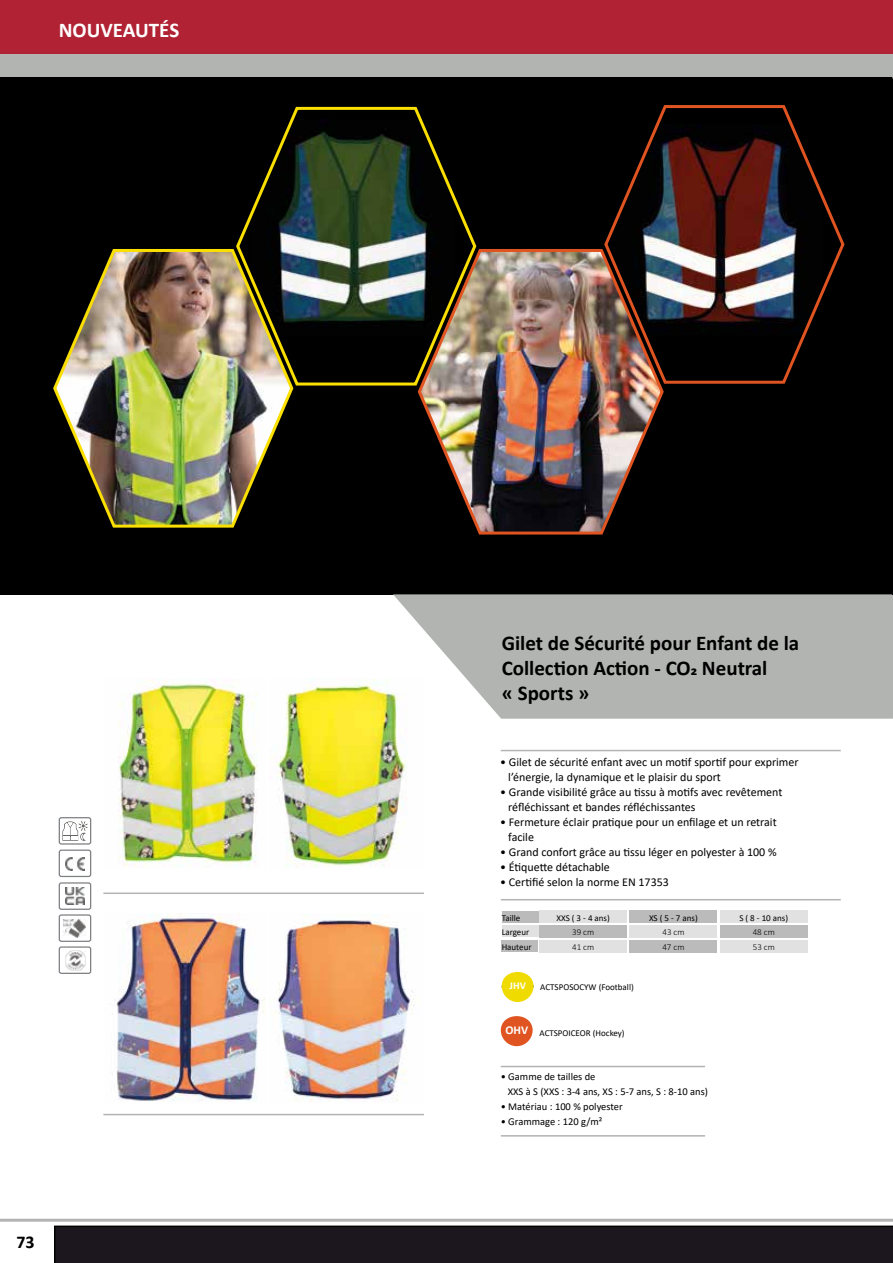
<style>
.page{position:relative;width:893px;height:1263px;background:#fff}
.page>*{position:absolute;margin:0;border:0;box-sizing:border-box;transform-origin:0 0}
.t1{font:700 21px/25.2px "Calibri";color:#000}
.t2{font:700 21px "Calibri";color:#fff}
.t3{font:700 18px "Calibri";color:#000}
.t4{font:12px/15px "Calibri";color:#000}
.t5{font:700 12px "Calibri";color:#fff}
.t6{font:10.5px/15px "Calibri";color:#000}
.t7{font:700 10.5px "Calibri";color:#fff}
.t8{font:9px/14.5px "Calibri";color:#000}
.t9{font:300 9px/14.5px "Calibri";color:#000}
</style>
<div class="page">
<div style="left:0;top:77px;width:893px;height:518px;background:#000"></div>
<div style="left:0;top:53px;width:893px;height:24px;background:#b2b4b2"></div>
<div style="left:0;top:0;width:893px;height:54px;background:#b12334"></div>
<div style="left:54px;top:1225px;width:839px;height:38px;background:#1c171e"></div>
<hr style="left:0;top:1219px;width:893px;height:3px;background:#b2b4b2">
<hr style="left:501px;top:1066px;width:204px;height:1px;background:#b2b4b2">
<hr style="left:501px;top:1135px;width:204px;height:1px;background:#b2b4b2">
<hr style="left:501px;top:750px;width:340px;height:1px;background:#b2b4b2">
<hr style="left:501px;top:899px;width:340px;height:1px;background:#b2b4b2">
<svg style="left:393px;top:594px;width:500px;height:125px;background:#b8bab8"></svg>
<img style="left:53px;top:249px;width:241px;height:279px">
<img style="left:417px;top:249px;width:247px;height:286px">
<img style="left:118px;top:680px;width:139px;height:187px">
<img style="left:276px;top:678px;width:148px;height:189px">
<hr style="left:103px;top:892px;width:321px;height:2px;background:#b2b4b2">
<img style="left:112px;top:913px;width:154px;height:189px">
<img style="left:273px;top:915px;width:141px;height:186px">
<hr style="left:103px;top:1114px;width:321px;height:1px;background:#b2b4b2">
<hr style="left:892px;top:78px;width:1px;height:517px;background:#000">
<img style="left:234px;top:106px;width:244px;height:281px">
<img style="left:603px;top:105px;width:242px;height:280px">
<div style="left:502px;top:972px;width:31px;height:30px;background:#f0db00;border-radius:50%"></div>
<div style="left:501px;top:1016px;width:32px;height:30px;background:#df5420;border-radius:50%"></div>
<svg style="left:62px;top:821px;width:26px;height:20px"></svg>
<div style="left:59px;top:817px;width:32px;height:28px;border:1px solid #7f8184;border-radius:2px"></div>
<img style="left:65px;top:951px;width:20px;height:19px">
<div style="left:59px;top:946px;width:32px;height:28px;border:1px solid #7f8184;border-radius:2px"></div>
<img style="left:65px;top:857px;width:19px;height:14px">
<div style="left:59px;top:849px;width:32px;height:28px;border:1px solid #7f8184;border-radius:2px"></div>
<img style="left:64px;top:920px;width:21px;height:18px">
<div style="left:59px;top:914px;width:32px;height:28px;border:1px solid #7f8184;border-radius:2px"></div>
<img style="left:65px;top:887px;width:19px;height:17px">
<div style="left:59px;top:882px;width:32px;height:28px;border:1px solid #7f8184;border-radius:2px"></div>
<div style="left:502px;top:911px;width:36px;height:12px;background:#bbb"></div>
<div style="left:502px;top:925px;width:36px;height:12px;background:#e1e1e1"></div>
<div style="left:502px;top:940px;width:36px;height:12px;background:#bbb"></div>
<div style="left:540px;top:925px;width:87px;height:12px;background:#bbb"></div>
<div style="left:540px;top:940px;width:87px;height:12px;background:#e1e1e1"></div>
<div style="left:540px;top:911px;width:87px;height:12px;background:#e1e1e1"></div>
<div style="left:630px;top:911px;width:87px;height:12px;background:#bbb"></div>
<div style="left:630px;top:925px;width:87px;height:12px;background:#e1e1e1"></div>
<div style="left:630px;top:940px;width:87px;height:12px;background:#bbb"></div>
<div style="left:720px;top:925px;width:87px;height:12px;background:#bbb"></div>
<div style="left:720px;top:940px;width:87px;height:12px;background:#e1e1e1"></div>
<div style="left:720px;top:911px;width:87px;height:12px;background:#e1e1e1"></div>
<h1 class="t2" style="left:59px;top:15px;width:122px">NOUVEAUTÉS</h1>
<h2 class="t3" style="left:16px;top:1229px;width:20px">73</h2>
<h1 class="t1" style="left:502px;top:630px;width:299px">Gilet de Sécurité pour Enfant de la<br>Collection Action - CO2 Neutral<br>« Sports »</h1>
<p class="t4" style="left:508px;top:754px;width:292px;text-indent:-8px">• Gilet de sécurité enfant avec un motif sportif pour exprimer l’énergie, la dynamique et le plaisir du sport</p>
<p class="t4" style="left:508px;top:784px;width:276px;text-indent:-8px">• Grande visibilité grâce au tissu à motifs avec revêtement réfléchissant et bandes réfléchissantes</p>
<p class="t4" style="left:508px;top:814px;width:270px;text-indent:-8px">• Fermeture éclair pratique pour un enfilage et un retrait facile</p>
<p class="t4" style="left:500px;top:844px;width:278px">• Grand confort grâce au tissu léger en polyester à 100 %</p>
<p class="t4" style="left:500px;top:859px;width:111px">• Étiquette détachable</p>
<p class="t4" style="left:500px;top:874px;width:170px">• Certifié selon la norme EN 17353</p>
<p class="t8" style="left:502px;top:910px;width:31px">Taille<br>Largeur<br>Hauteur</p>
<p class="t8" style="left:556px;top:910px;width:55px">XXS ( 3 - 4 ans)</p>
<p class="t8" style="left:649px;top:910px;width:50px">XS ( 5 - 7 ans)</p>
<p class="t9" style="left:662px;top:925px;width:24px">43 cm<br>47 cm</p>
<p class="t9" style="left:753px;top:925px;width:24px">48 cm<br>53 cm</p>
<p class="t8" style="left:739px;top:910px;width:50px">S ( 8 - 10 ans)</p>
<p class="t9" style="left:572px;top:925px;width:24px">39 cm<br>41 cm</p>
<p class="t7" style="left:510px;top:978px;width:18px">JHV</p>
<p class="t5" style="left:505px;top:1021px;width:24px">OHV</p>
<p class="t8" style="left:540px;top:980px;width:95px">ACTSPOSOCYW (Football)</p>
<p class="t8" style="left:539px;top:1026px;width:87px">ACTSPOICEOR (Hockey)</p>
<p class="t6" style="left:508px;top:1068px;width:202px;text-indent:-7px">• Gamme de tailles de<br>XXS à S (XXS : 3-4 ans, XS : 5-7 ans, S : 8-10 ans)</p>
<p class="t6" style="left:501px;top:1098px;width:124px">• Matériau : 100 % polyester</p>
<p class="t6" style="left:501px;top:1113px;width:103px">• Grammage : 120 g/m²</p>
</div>
